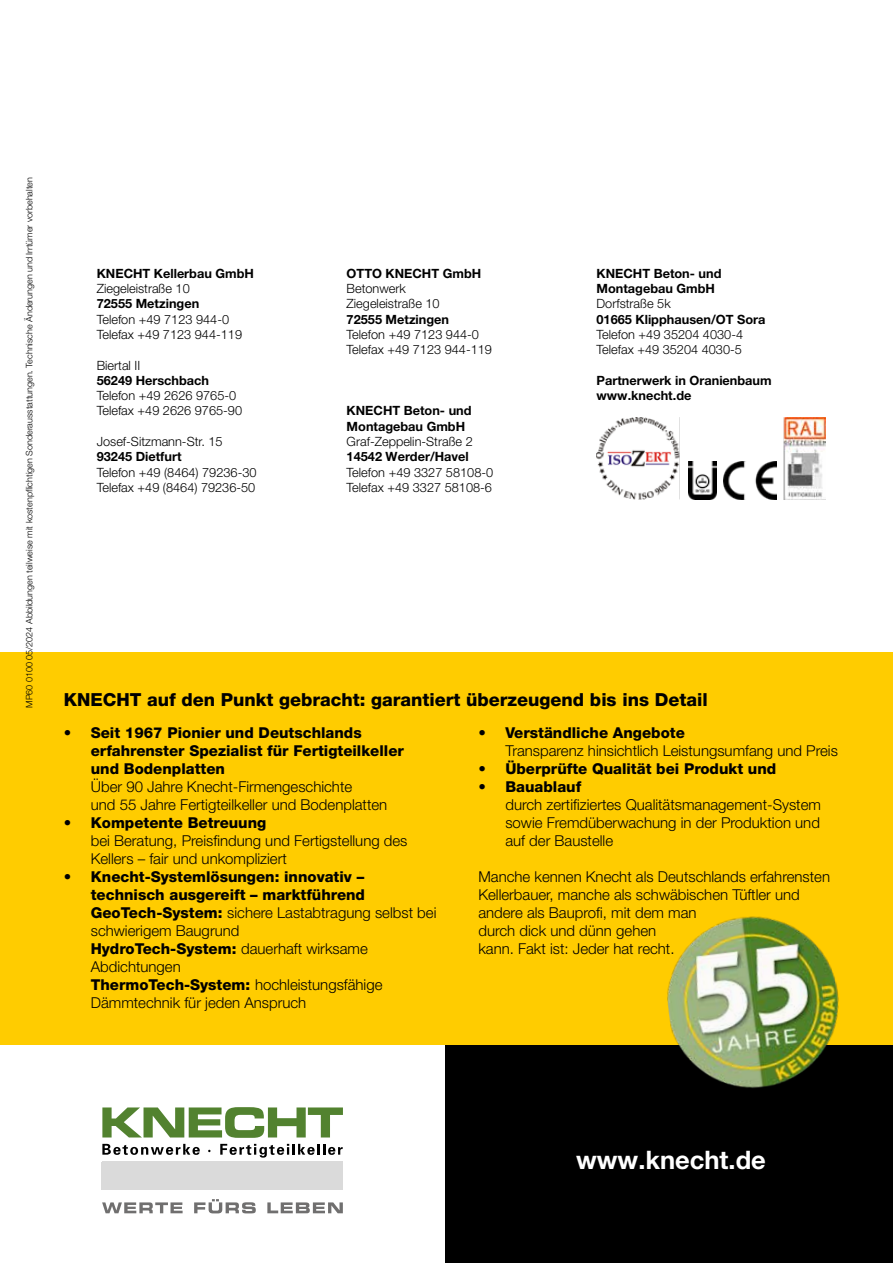
<style>
.page{position:relative;width:893px;height:1263px;background:#fff}
.page>*{position:absolute;margin:0;border:0;box-sizing:border-box;transform-origin:0 0}
.t1{font:700 25.5px "Helvetica Neue LT Pro";color:#fff}
.t2{font:800 18px "Helvetica Neue LT Pro";color:#000}
.t3{font:300 15px/18px "Helvetica Neue LT Pro";color:#000}
.t4{font:800 15px/18px "Helvetica Neue LT Pro";color:#000}
.t5{font:300 12.75px/15.3px "Helvetica Neue LT Pro";color:#000}
.t6{font:700 12.75px/15.3px "Helvetica Neue LT Pro";color:#000}
.t7{font:300 9px "Helvetica Neue LT Pro";color:#000}
.s1{font-weight:800}
</style>
<div class="page">
<div style="left:446px;top:1045px;width:447px;height:218px;background:#000"></div>
<svg style="left:102px;top:1144px;width:98px;height:11px"></svg>
<svg style="left:220px;top:1144px;width:123px;height:14px"></svg>
<svg style="left:102px;top:1107px;width:241px;height:31px"></svg>
<div style="left:102px;top:1162px;width:241px;height:27px;background:#dadada"></div>
<svg style="left:102px;top:1199px;width:241px;height:14px"></svg>
<div style="left:0;top:653px;width:893px;height:392px;background:#fc0"></div>
<img style="left:667px;top:916px;width:172px;height:172px">
<img style="left:688px;top:462px;width:28px;height:38px">
<img style="left:724px;top:462px;width:53px;height:38px">
<img style="left:783px;top:418px;width:42px;height:82px">
<img style="left:596px;top:418px;width:84px;height:82px">
<p class="t7" style="left:24px;top:708px;width:532px;rotate:-90deg">MP60 0100 05/2024 Abbildungen teilweise mit kostenpflichtigen Sonderausstattungen. Technische Änderungen und Irrtümer vorbehalten</p>
<p class="t6" style="left:97px;top:265px;width:159px">KNECHT Kellerbau GmbH</p>
<p class="t5" style="left:97px;top:281px;width:95px">Ziegeleistraße 10</p>
<p class="t6" style="left:97px;top:296px;width:104px">72555 Metzingen</p>
<p class="t5" style="left:97px;top:311px;width:147px">Telefon +49 7123 944-0<br>Telefax +49 7123 944-119</p>
<p class="t5" style="left:97px;top:357px;width:45px">Biertal II</p>
<p class="t6" style="left:97px;top:372px;width:114px">56249 Herschbach</p>
<p class="t5" style="left:97px;top:388px;width:147px">Telefon +49 2626 9765-0<br>Telefax +49 2626 9765-90</p>
<p class="t5" style="left:97px;top:434px;width:127px">Josef-Sitzmann-Str. 15</p>
<p class="t6" style="left:97px;top:449px;width:86px">93245 Dietfurt</p>
<p class="t5" style="left:97px;top:464px;width:161px">Telefon +49 (8464) 79236-30<br>Telefax +49 (8464) 79236-50</p>
<p class="t6" style="left:347px;top:265px;width:136px">OTTO KNECHT GmbH</p>
<p class="t5" style="left:347px;top:281px;width:95px">Betonwerk<br>Ziegeleistraße 10</p>
<p class="t6" style="left:347px;top:311px;width:104px">72555 Metzingen</p>
<p class="t5" style="left:347px;top:326px;width:147px">Telefon +49 7123 944-0<br>Telefax +49 7123 944-119</p>
<p class="t6" style="left:347px;top:403px;width:126px">KNECHT Beton- und<br>Montagebau GmbH</p>
<p class="t5" style="left:347px;top:434px;width:128px">Graf-Zeppelin-Straße 2</p>
<p class="t6" style="left:347px;top:449px;width:124px">14542 Werder/Havel</p>
<p class="t5" style="left:347px;top:464px;width:148px">Telefon +49 3327 58108-0<br>Telefax +49 3327 58108-6</p>
<p class="t6" style="left:596px;top:265px;width:126px">KNECHT Beton- und<br>Montagebau GmbH</p>
<p class="t5" style="left:596px;top:296px;width:76px">Dorfstraße 5k</p>
<p class="t6" style="left:596px;top:311px;width:170px">01665 Klipphausen/OT Sora</p>
<p class="t5" style="left:596px;top:326px;width:148px">Telefon +49 35204 4030-4<br>Telefax +49 35204 4030-5</p>
<p class="t6" style="left:596px;top:372px;width:177px">Partnerwerk in Oranienbaum www.knecht.de</p>
<p class="t2" style="left:64px;top:689px;width:645px">KNECHT auf den Punkt gebracht: garantiert überzeugend bis ins Detail</p>
<p class="t4" style="left:91px;top:723px;width:315px;text-indent:-27px">• Seit 1967 Pionier und Deutschlands erfahrenster Spezialist für Fertigteilkeller und Bodenplatten</p>
<p class="t3" style="left:91px;top:777px;width:298px">Über 90 Jahre Knecht-Firmengeschichte<br>und 55 Jahre Fertigteilkeller und Bodenplatten</p>
<p class="t4" style="left:64px;top:813px;width:204px">• Kompetente Betreuung</p>
<p class="t3" style="left:91px;top:831px;width:318px">bei Beratung, Preisfindung und Fertigstellung des<br>Kellers – fair und unkompliziert</p>
<p class="t3" style="left:91px;top:867px;width:347px;text-indent:-27px"><span class="s1">• Knecht-Systemlösungen: innovativ – technisch ausgereift – marktführend GeoTech-System:</span> sichere Lastabtragung selbst bei schwierigem Baugrund<br><span class="s1">HydroTech-System:</span> dauerhaft wirksame Abdichtungen<br><span class="s1">ThermoTech-System:</span> hochleistungsfähige Dämmtechnik für jeden Anspruch</p>
<p class="t4" style="left:478px;top:723px;width:208px">• Verständliche Angebote</p>
<p class="t3" style="left:505px;top:741px;width:334px">Transparenz hinsichtlich Leistungsumfang und Preis</p>
<p class="t4" style="left:478px;top:759px;width:299px">• Überprüfte Qualität bei Produkt und</p>
<p class="t4" style="left:478px;top:777px;width:104px">• Bauablauf</p>
<p class="t3" style="left:505px;top:795px;width:317px;text-align:justify">durch zertifiziertes Qualitätsmanagement-System sowie Fremdüberwachung in der Produktion und auf der Baustelle</p>
<p class="t3" style="left:478px;top:867px;width:353px">Manche kennen Knecht als Deutschlands erfahrensten Kellerbauer, manche als schwäbischen Tüftler und andere als Bauprofi, mit dem man<br>durch dick und dünn gehen<br>kann. Fakt ist: Jeder hat recht.</p>
<h1 class="t1" style="left:576px;top:1144px;width:191px">www.knecht.de</h1>
</div>
